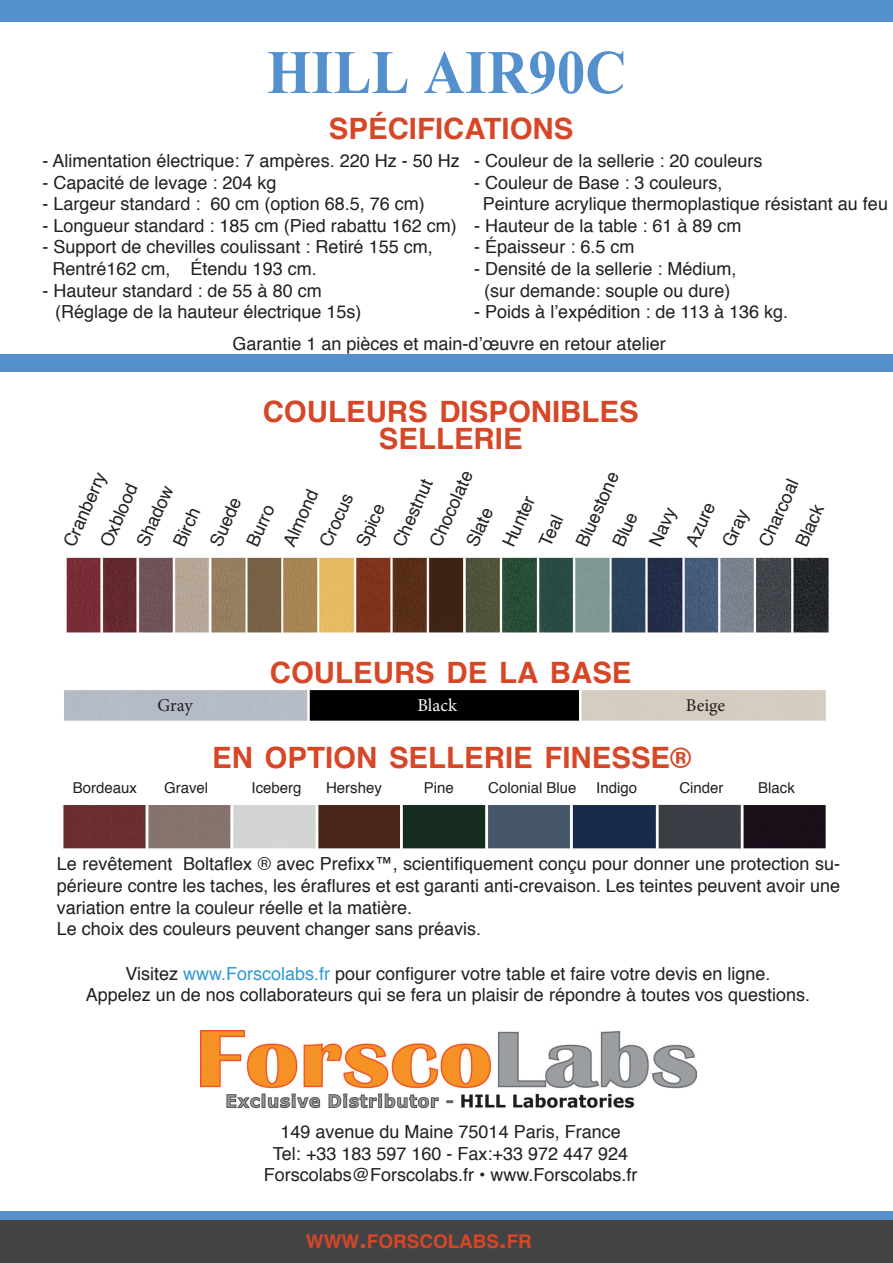
<style>
.page{position:relative;width:893px;height:1263px;background:#fff}
.page>*{position:absolute;margin:0;border:0;box-sizing:border-box;transform-origin:0 0}
.t1{font:700 93.6px "Angsana New";color:#5390cc;scale:.92 1}
.t2{font:700 29.4px/27px "Helvetica";color:#d64727;text-align:center}
.t3{font:700 18.9px "Helvetica";color:#d64727}
.t4{font:18px/21.6px "Helvetica";color:#231f20}
.t5{font:18px "Minion Pro";color:#231f20}
.t6{font:18px "Minion Pro";letter-spacing:-.005em;color:#fffefc}
.t7{font:15px "Helvetica";color:#231f20}
.s1{font-size:28.5px}
.s2{color:#3098d4}
.s3{font-size:27px}
</style>
<div class="page">
<div style="left:0;top:1212px;width:893px;height:51px;background:#5390cc"></div>
<div style="left:0;top:1220px;width:893px;height:43px;background:#444344"></div>
<div style="left:0;top:0;width:893px;height:21px;background:#5390cc"></div>
<img style="left:63px;top:804px;width:763px;height:45px">
<img style="left:66px;top:557px;width:763px;height:76px">
<img style="left:64px;top:690px;width:762px;height:31px">
<div style="left:0;top:354px;width:893px;height:17px;background:#5390cc"></div>
<img style="left:201px;top:1031px;width:496px;height:78px">
<h1 class="t1" style="left:267px;top:0;width:392px">hill Air90C</h1>
<h2 class="t2" style="left:329px;top:115px;width:246px">SPÉCIFICATIONS</h2>
<p class="t4" style="left:43px;top:150px;width:419px">- Alimentation électrique: 7 ampères. 220 Hz - 50 Hz</p>
<p class="t4" style="left:43px;top:172px;width:236px">- Capacité de levage : 204 kg</p>
<p class="t4" style="left:43px;top:194px;width:384px">- Largeur standard : 60 cm (option 68.5, 76 cm)</p>
<p class="t4" style="left:43px;top:215px;width:416px">- Longueur standard : 185 cm (Pied rabattu 162 cm)</p>
<p class="t4" style="left:53px;top:237px;width:382px;text-indent:-10px">- Support de chevilles coulissant : Retiré 155 cm,<br>Rentré162 cm, Étendu 193 cm.</p>
<p class="t4" style="left:55px;top:280px;width:308px;text-indent:-13px">- Hauteur standard : de 55 à 80 cm (Réglage de la hauteur électrique 15s)</p>
<p class="t4" style="left:474px;top:150px;width:290px">- Couleur de la sellerie : 20 couleurs</p>
<p class="t4" style="left:483px;top:172px;width:407px;text-indent:-8px">- Couleur de Base : 3 couleurs,<br>Peinture acrylique thermoplastique résistant au feu</p>
<p class="t4" style="left:474px;top:215px;width:269px">- Hauteur de la table : 61 à 89 cm</p>
<p class="t4" style="left:474px;top:237px;width:162px">- Épaisseur : 6.5 cm</p>
<p class="t4" style="left:474px;top:258px;width:264px;text-align:center">- Densité de la sellerie : Médium, (sur demande: souple ou dure)</p>
<p class="t4" style="left:474px;top:302px;width:315px">- Poids à l’expédition : de 113 à 136 kg.</p>
<p class="t4" style="left:232px;top:333px;width:435px">Garantie 1 an pièces et main-d’œuvre en retour atelier</p>
<h2 class="t2" style="left:263px;top:399px;width:377px">COULEURS DISPONIBLES<br>SELLERIE</h2>
<p class="t4" style="left:425px;top:542px;width:83px;rotate:-66deg">Chocolate</p>
<p class="t4" style="left:59px;top:542px;width:82px;rotate:-66deg">Cranberry</p>
<p class="t4" style="left:389px;top:542px;width:74px;rotate:-66deg">Chestnut</p>
<p class="t4" style="left:96px;top:542px;width:69px;rotate:-66deg">Oxblood</p>
<p class="t4" style="left:132px;top:542px;width:67px;rotate:-66deg">Shadow</p>
<p class="t4" style="left:279px;top:542px;width:63px;rotate:-66deg">Almond</p>
<p class="t4" style="left:315px;top:542px;width:59px;rotate:-66deg">Crocus</p>
<p class="t4" style="left:352px;top:542px;width:47px;rotate:-66deg">Spice</p>
<p class="t4" style="left:169px;top:542px;width:43px;rotate:-66deg">Birch</p>
<p class="t4" style="left:206px;top:542px;width:54px;rotate:-66deg">Suede</p>
<p class="t4" style="left:242px;top:542px;width:46px;rotate:-66deg">Burro</p>
<p class="t4" style="left:462px;top:542px;width:43px;rotate:-66deg">Slate</p>
<p class="t4" style="left:498px;top:542px;width:56px;rotate:-66deg">Hunter</p>
<p class="t4" style="left:535px;top:542px;width:35px;rotate:-66deg">Teal</p>
<p class="t4" style="left:572px;top:542px;width:82px;rotate:-66deg">Bluestone</p>
<p class="t4" style="left:755px;top:542px;width:74px;rotate:-66deg">Charcoal</p>
<p class="t4" style="left:608px;top:542px;width:38px;rotate:-66deg">Blue</p>
<p class="t4" style="left:645px;top:542px;width:43px;rotate:-66deg">Navy</p>
<p class="t4" style="left:681px;top:542px;width:49px;rotate:-66deg">Azure</p>
<p class="t4" style="left:718px;top:542px;width:41px;rotate:-66deg">Gray</p>
<p class="t4" style="left:791px;top:542px;width:46px;rotate:-66deg">Black</p>
<h2 class="t2" style="left:270px;top:660px;width:363px">COULEURS DE LA BASE</h2>
<p class="t5" style="left:158px;top:693px;width:37px">Gray</p>
<p class="t6" style="left:417px;top:693px;width:41px">Black</p>
<p class="t5" style="left:686px;top:693px;width:41px">Beige</p>
<h2 class="t2" style="left:212px;top:744px;width:481px">EN OPTION SELLERIE FINESSE<span class="s1">®</span></h2>
<p class="t7" style="left:73px;top:777px;width:66px">Bordeaux</p>
<p class="t7" style="left:164px;top:777px;width:46px">Gravel</p>
<p class="t7" style="left:251px;top:777px;width:52px">Iceberg</p>
<p class="t7" style="left:326px;top:777px;width:57px">Hershey</p>
<p class="t7" style="left:424px;top:777px;width:32px">Pine</p>
<p class="t7" style="left:488px;top:777px;width:90px">Colonial Blue</p>
<p class="t7" style="left:596px;top:777px;width:42px">Indigo</p>
<p class="t7" style="left:679px;top:777px;width:46px">Cinder</p>
<p class="t7" style="left:758px;top:777px;width:38px">Black</p>
<p class="t4" style="left:57px;top:854px;width:785px">Le revêtement Boltaflex ® avec Prefixx™, scientifiquement conçu pour donner une protection su&shy;périeure contre les taches, les éraflures et est garanti anti-crevaison. Les teintes peuvent avoir une variation entre la couleur réelle et la matière.<br>Le choix des couleurs peuvent changer sans préavis.</p>
<p class="t4" style="left:86px;top:963px;width:726px;text-align:center">Visitez <span class="s2">www.Forscolabs.fr</span> pour configurer votre table et faire votre devis en ligne.<br>Appelez un de nos collaborateurs qui se fera un plaisir de répondre à toutes vos questions.</p>
<p class="t4" style="left:264px;top:1121px;width:375px;text-align:center">149 avenue du Maine 75014 Paris, France<br>Tel: +33 183 597 160 - Fax:+33 972 447 924<br>Forscolabs@Forscolabs.fr • www.Forscolabs.fr</p>
<p class="t3" style="left:306px;top:1226px;width:228px">WWW<span class="s3">.</span>FORSCOLABS<span class="s3">.</span>FR</p>
</div>
